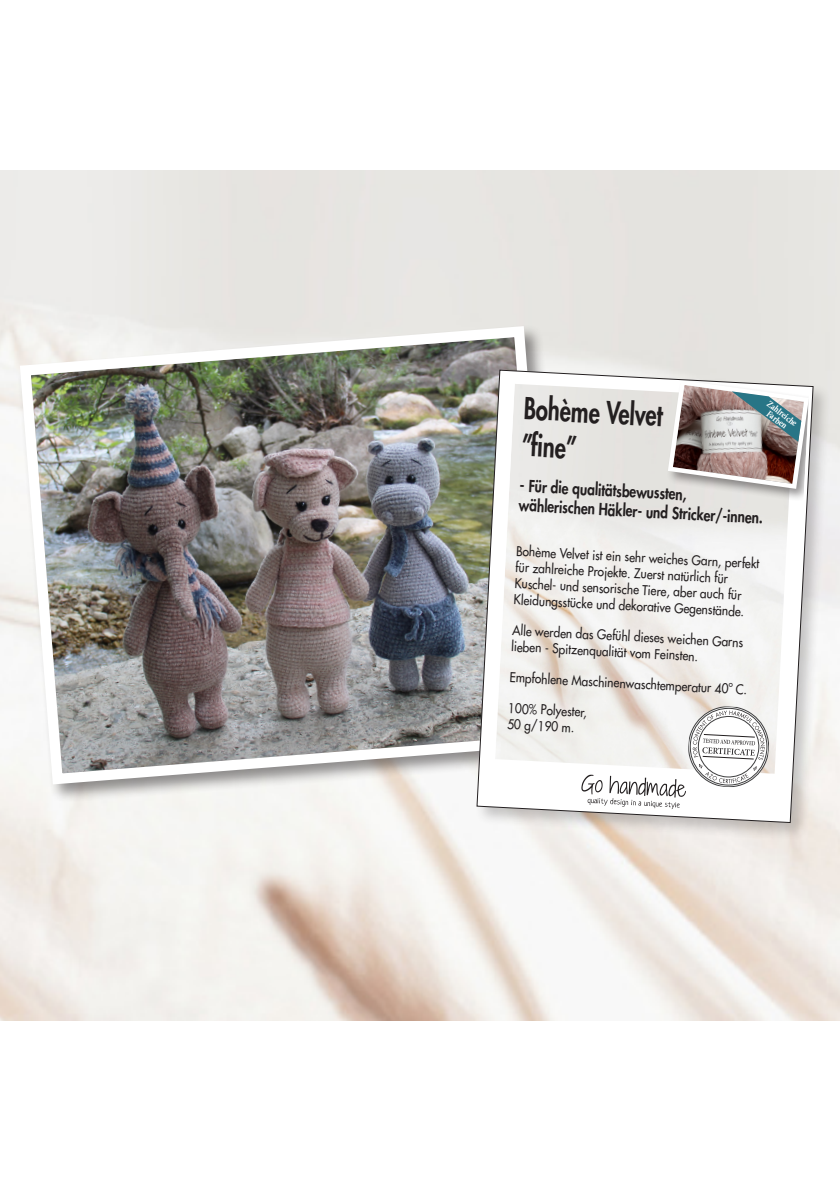
<style>
.page{position:relative;width:840px;height:1191px;background:#fff}
.page>*{position:absolute;margin:0;border:0;box-sizing:border-box;transform-origin:0 0}
.t1{font:800 29.4px "Futura Std";color:#231f20;scale:.75 1}
.t2{font:800 16.2px/19.4px "Futura Std";color:#231f20;scale:.9 1}
.t3{font:500 13.2px/16.2px "Futura Std";color:#231f20;scale:.9 1}
.t4{font:700 9.4px "Minion Pro";color:#fff;scale:.86 1}
</style>
<div class="page">
<div style="left:17px;top:323px;width:559px;height:481px;background:#231f20;opacity:.5"></div>
<img style="left:14px;top:320px;width:548px;height:470px">
<div style="left:474px;top:367px;width:357px;height:474px;background:#231f20;opacity:.24"></div>
<svg style="left:476px;top:369px;width:337px;height:454px"></svg>
<h1 class="t1" style="left:524px;top:390px;width:187px;rotate:3deg">Bohème Velvet</h1>
<p class="t4" style="left:771px;top:397px;width:43px;rotate:37deg">Zahlreiche</p>
<p class="t4" style="left:771px;top:407px;width:29px;rotate:37deg">Farben</p>
<h1 class="t1" style="left:522px;top:426px;width:75px;rotate:3deg">”fi ne”</h1>
<p class="t2" style="left:520px;top:476px;width:273px;rotate:3deg">- Für die qualitätsbewussten, wählerischen Häkler- und Stricker/-innen.</p>
<p class="t3" style="left:516px;top:543px;width:272px;rotate:3deg">Bohème Velvet ist ein sehr weiches Garn, perfekt für zahlreiche Projekte. Zuerst natürlich für Kuschel- und sensorische Tiere, aber auch für Kleidungsstücke und dekorative Gegenstände.</p>
<p class="t3" style="left:512px;top:622px;width:258px;rotate:3deg">Alle werden das Gefühl dieses weichen Garns lieben - Spitzenqualität vom Feinsten.</p>
<p class="t3" style="left:510px;top:669px;width:265px;rotate:3deg">Empfohlene Maschinenwaschtemperatur 40º C.</p>
<p class="t3" style="left:508px;top:700px;width:89px;rotate:3deg">100% Polyester,<br>50 g/190 m.</p>
</div>
